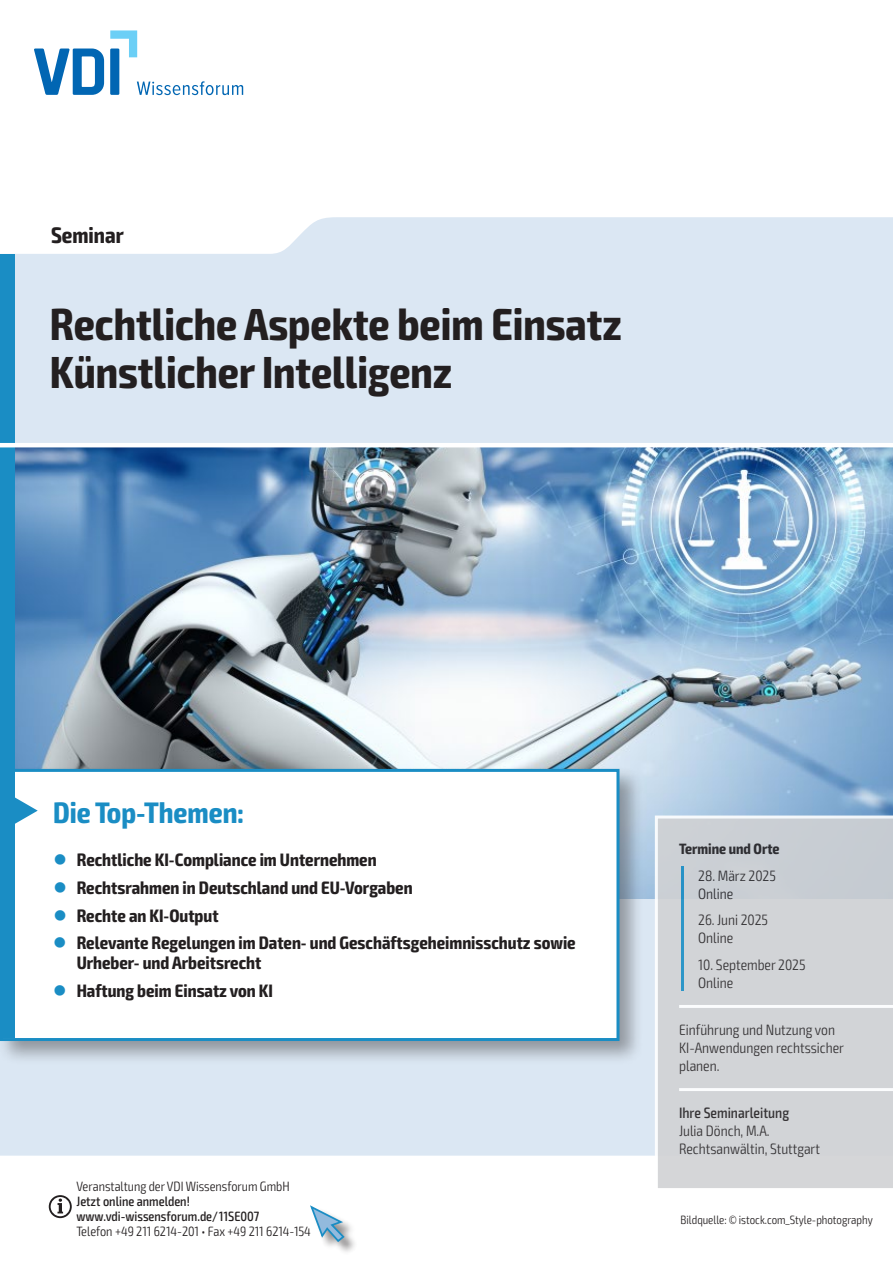
<style>
.page{position:relative;width:893px;height:1263px;background:#fff}
.page>*{position:absolute;margin:0;border:0;box-sizing:border-box;transform-origin:0 0}
.t1{font:700 condensed 45px/48px "Exo 2";color:#231f20}
.t2{font:700 condensed 29.7px "Exo 2";color:#1a8dc4}
.t3{font:700 condensed 22.5px "Exo 2";color:#231f20}
.t4{font:700 condensed 18px/19.5px "Exo 2";color:#231f20}
.t5{font:300 condensed 15px/18px "Exo 2";color:#231f20}
.t6{font:500 condensed 15px "Exo 2";color:#231f20}
.t7{font:700 condensed 15px "Exo 2";color:#231f20}
.t8{font:300 condensed 13.5px "Exo 2";color:#231f20}
.t9{font:500 condensed 13.5px/15px "Exo 2";color:#231f20}
.t10{font:300 condensed 12px "Exo 2";color:#231f20}
.s1{color:#1a8dc4}
</style>
<div class="page">
<div style="left:0;top:217px;width:893px;height:938px;background:#dbe7f3"></div>
<img style="left:14px;top:447px;width:879px;height:451px">
<div style="left:0;top:765px;width:644px;height:300px;background:#231f20;opacity:.4"></div>
<div style="left:2px;top:770px;width:616px;height:269px;background:#fff"></div>
<div style="left:3px;top:772px;width:11px;height:266px;background:#1a8dc4"></div>
<div style="left:0;top:769px;width:619px;height:272px;border:3px solid #1a8dc4"></div>
<svg style="left:14px;top:796px;width:24px;height:29px"></svg>
<div style="left:0;top:254px;width:14px;height:519px;background:#1a8dc4"></div>
<div style="left:311px;top:1206px;width:47px;height:49px;background:#231f20;opacity:.5"></div>
<svg style="left:310px;top:1205px;width:36px;height:38px"></svg>
<hr style="left:0;top:443px;width:893px;height:4px;background:#fff">
<svg style="left:655px;top:815px;width:238px;height:373px;background:#d0d3d7"></svg>
<svg style="left:49px;top:1195px;width:23px;height:23px"></svg>
<svg style="left:34px;top:30px;width:209px;height:65px"></svg>
<p class="t3" style="left:51px;top:221px;width:74px">Seminar</p>
<h1 class="t1" style="left:50px;top:301px;width:573px">Rechtliche Aspekte beim Einsatz<br>Künstlicher Intelligenz</h1>
<h2 class="t2" style="left:53px;top:794px;width:192px">Die Top-Themen:</h2>
<p class="t4" style="left:53px;top:850px;width:325px"><span class="s1">●</span> Rechtliche KI-Compliance im Unternehmen</p>
<p class="t4" style="left:53px;top:878px;width:361px"><span class="s1">●</span> Rechtsrahmen in Deutschland und EU-Vorgaben</p>
<p class="t4" style="left:53px;top:906px;width:167px"><span class="s1">●</span> Rechte an KI-Output</p>
<p class="t4" style="left:77px;top:934px;width:500px;text-indent:-23px"><span class="s1">●</span> Relevante Regelungen im Daten- und Geschäftsgeheimnisschutz sowie<br>Urheber- und Arbeitsrecht</p>
<p class="t4" style="left:53px;top:981px;width:221px"><span class="s1">●</span> Haftung beim Einsatz von KI</p>
<p class="t8" style="left:77px;top:1178px;width:215px">Veranstaltung der VDI Wissensforum GmbH</p>
<p class="t9" style="left:77px;top:1194px;width:184px">Jetzt online anmelden! www.vdi-wissensforum.de/11SE007</p>
<p class="t8" style="left:77px;top:1223px;width:236px">Telefon +49 211 6214-201 • Fax +49 211 6214-154</p>
<p class="t7" style="left:679px;top:840px;width:102px">Termine und Orte</p>
<p class="t5" style="left:698px;top:867px;width:79px">28. März 2025<br>Online</p>
<p class="t5" style="left:698px;top:911px;width:71px">26. Juni 2025<br>Online</p>
<p class="t5" style="left:698px;top:956px;width:109px">10. September 2025<br>Online</p>
<p class="t5" style="left:679px;top:1021px;width:166px">Einführung und Nutzung von<br>KI-Anwendungen rechtssicher planen.</p>
<p class="t6" style="left:679px;top:1104px;width:112px">Ihre Seminarleitung</p>
<p class="t5" style="left:679px;top:1122px;width:142px">Julia Dönch, M.A.<br>Rechtsanwältin, Stuttgart</p>
<p class="t10" style="left:681px;top:1212px;width:194px">Bildquelle: © istock.com_Style-photography</p>
</div>
